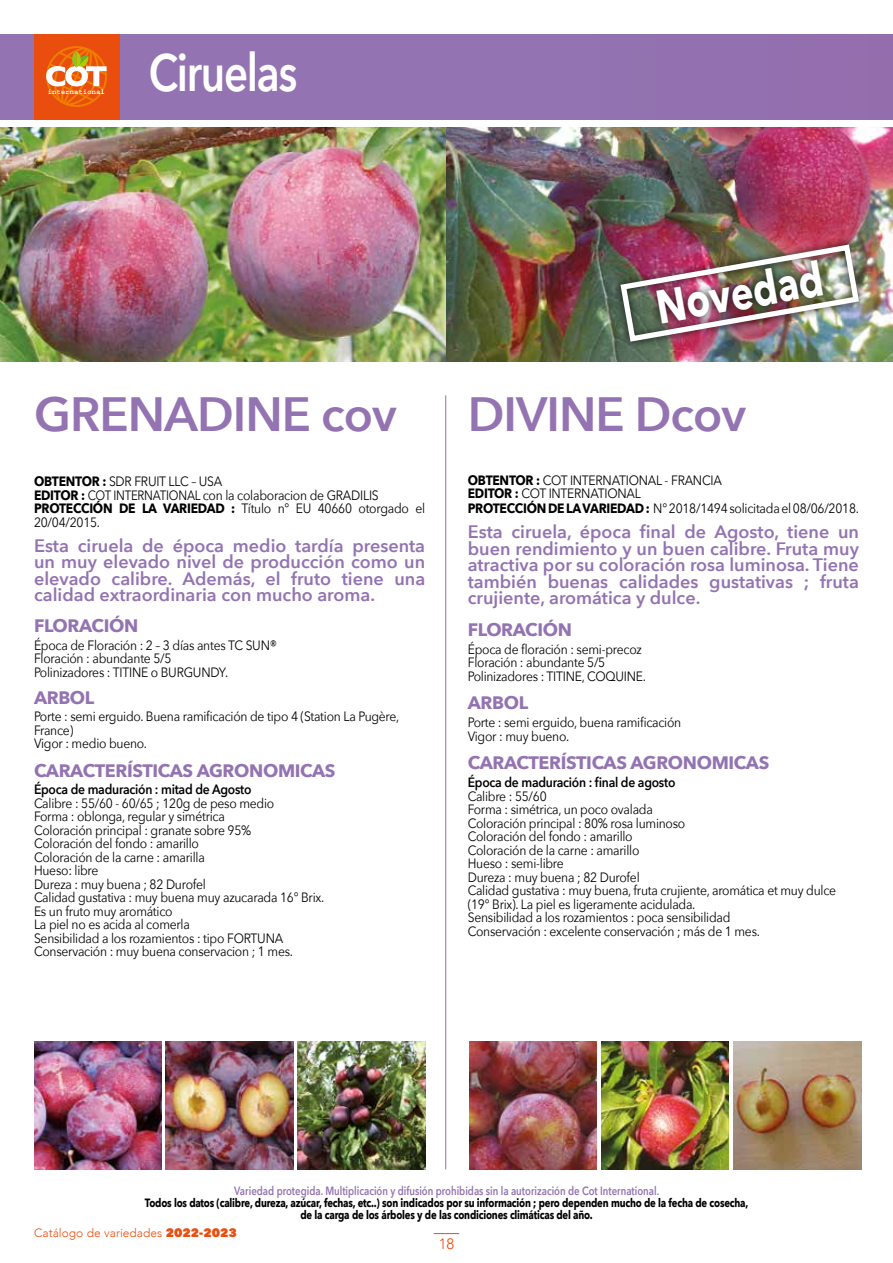
<style>
.page{position:relative;width:893px;height:1263px;background:#fff}
.page>*{position:absolute;margin:0;border:0;box-sizing:border-box;transform-origin:0 0}
.t1{font:600 52.5px "Avenir Next";letter-spacing:-.03em;color:#fff;scale:.8 1}
.t2{font:600 48px "Avenir Next";letter-spacing:-.02em;color:#9373b1}
.t3{font:700 47.25px "Avenir Next";color:#fff;scale:.8 1}
.t4{font:600 18px/16.5px "Avenir Next";color:#9373b1;text-align:justify}
.t5{font:700 18px "Avenir Next";letter-spacing:-.02em;color:#9373b1}
.t6{font:300 15px "Avenir";color:#e94e0f}
.t7{font:13.5px/13.5px "Avenir Next";letter-spacing:-.02em;color:#000;scale:.9 1}
.t8{font:600 13.5px "Avenir Next";letter-spacing:-.02em;color:#000;scale:.9 1}
.t9{font:700 12px/12px "Avenir Next";letter-spacing:-.02em;color:#000;text-align:center;scale:.8 1}
.t10{font:600 12px "Avenir Next";color:#9373b1;scale:.8 1}
.t11{font:300 12px "Avenir";color:#e94e0f}
.s1{font-weight:700}
.s2{font-family:"Avenir Next";font-weight:800}
</style>
<div class="page">
<svg style="left:434px;top:1233px;width:25px;height:1px"></svg>
<div style="left:0;top:34px;width:893px;height:85px;background:#9373b1"></div>
<div style="left:34px;top:34px;width:85px;height:85px;background:#e94e0f"></div>
<svg style="left:46px;top:46px;width:61px;height:61px"></svg>
<img style="left:0;top:128px;width:446px;height:233px">
<hr style="left:445px;top:395px;width:1px;height:774px;background:#9373b1">
<img style="left:601px;top:1042px;width:128px;height:127px">
<img style="left:733px;top:1042px;width:128px;height:127px">
<img style="left:469px;top:1042px;width:128px;height:127px">
<img style="left:446px;top:128px;width:447px;height:233px">
<div style="left:612px;top:236px;width:255px;height:114px;background:#000;opacity:.75"></div>
<img style="left:617px;top:241px;width:245px;height:104px">
<img style="left:34px;top:1042px;width:128px;height:127px">
<img style="left:166px;top:1042px;width:127px;height:127px">
<img style="left:298px;top:1042px;width:127px;height:127px">
<h1 class="t1" style="left:149px;top:27px;width:187px">Ciruelas</h1>
<h2 class="t2" style="left:34px;top:373px;width:364px">GRENADINE cov</h2>
<p class="t7" style="left:34px;top:474px;width:436px"><span class="s1">OBTENTOR :</span> SDR FRUIT LLC – USA<br><span class="s1">EDITOR :</span> COT INTERNATIONAL con la colaboracion de GRADILIS <span class="s1">PROTECCIÓN DE LA VARIEDAD :</span> Título n° EU 40660 otorgado el 20/04/2015.</p>
<h3 class="t4" style="left:34px;top:537px;width:393px">Esta ciruela de época medio tardía presenta un muy elevado nivel de producción como un elevado calibre. Además, el fruto tiene una calidad extraordinaria con mucho aroma.</h3>
<h3 class="t5" style="left:34px;top:610px;width:106px">FLORACIÓN</h3>
<p class="t7" style="left:34px;top:637px;width:271px">Época de Floración : 2 – 3 días antes TC SUN®<br>Floración : abundante 5/5<br>Polinizadores : TITINE o BURGUNDY.</p>
<h3 class="t5" style="left:34px;top:682px;width:62px">ARBOL</h3>
<p class="t7" style="left:34px;top:709px;width:407px">Porte : semi erguido. Buena ramificación de tipo 4 (Station La Pugère,<br>France)<br>Vigor : medio bueno.</p>
<h3 class="t5" style="left:34px;top:755px;width:303px">CARACTERÍSTICAS AGRONOMICAS</h3>
<p class="t8" style="left:34px;top:778px;width:243px">Época de maduración : mitad de Agosto</p>
<p class="t7" style="left:34px;top:796px;width:324px">Calibre : 55/60 - 60/65 ; 120g de peso medio<br>Forma : oblonga, regular y simétrica<br>Coloración principal : granate sobre 95%<br>Coloración del fondo : amarillo<br>Coloración de la carne : amarilla<br>Hueso: libre<br>Dureza : muy buena ; 82 Durofel<br>Calidad gustativa : muy buena muy azucarada 16° Brix.<br>Es un fruto muy aromático<br>La piel no es acida al comerla<br>Sensibilidad a los rozamientos : tipo FORTUNA Conservación : muy buena conservacion ; 1 mes.</p>
<h3 class="t3" style="left:649px;top:267px;width:213px;rotate:-10deg">Novedad</h3>
<h2 class="t2" style="left:468px;top:373px;width:280px">DIVINE Dcov</h2>
<p class="t7" style="left:468px;top:473px;width:284px"><span class="s1">OBTENTOR :</span> COT INTERNATIONAL - FRANCIA<br><span class="s1">EDITOR :</span> COT INTERNATIONAL</p>
<p class="t7" style="left:468px;top:501px;width:436px"><span class="s1">PROTECCIÓN DE LA VARIEDAD :</span> N° 2018/1494 solicitada el 08/06/2018.</p>
<h3 class="t4" style="left:468px;top:523px;width:393px">Esta ciruela, época final de Agosto, tiene un buen rendimiento y un buen calibre. Fruta muy atractiva por su coloración rosa luminosa. Tiene también buenas calidades gustativas ; fruta crujiente, aromática y dulce.</h3>
<h3 class="t5" style="left:468px;top:614px;width:106px">FLORACIÓN</h3>
<p class="t7" style="left:468px;top:642px;width:200px">Época de floración : semi-precoz<br>Floración : abundante 5/5<br>Polinizadores : TITINE, COQUINE.</p>
<h3 class="t5" style="left:468px;top:687px;width:62px">ARBOL</h3>
<p class="t7" style="left:468px;top:715px;width:239px">Porte : semi erguido, buena ramificación<br>Vigor : muy bueno.</p>
<h3 class="t5" style="left:468px;top:747px;width:303px">CARACTERÍSTICAS AGRONOMICAS</h3>
<p class="t8" style="left:468px;top:771px;width:232px">Época de maduración : final de agosto</p>
<p class="t7" style="left:468px;top:789px;width:411px">Calibre : 55/60<br>Forma : simétrica, un poco ovalada<br>Coloración principal : 80% rosa luminoso<br>Coloración del fondo : amarillo<br>Coloración de la carne : amarillo<br>Hueso : semi-libre<br>Dureza : muy buena ; 82 Durofel<br>Calidad gustativa : muy buena, fruta crujiente, aromática et muy dulce (19° Brix). La piel es ligeramente acidulada.<br>Sensibilidad a los rozamientos : poca sensibilidad<br>Conservación : excelente conservación ; más de 1 mes.</p>
<p class="t10" style="left:234px;top:1181px;width:533px">Variedad protegida. Multiplicación y difusión prohibidas sin la autorización de Cot International.</p>
<p class="t9" style="left:145px;top:1197px;width:756px">Todos los datos (calibre, dureza, azúcar, fechas, etc..) son indicados por su información ; pero dependen mucho de la fecha de cosecha, de la carga de los árboles y de las condiciones climáticas del año.</p>
<p class="t11" style="left:34px;top:1226px;width:204px">Catálogo de variedades <span class="s2">2022-2023</span></p>
<p class="t6" style="left:439px;top:1235px;width:17px">18</p>
</div>
